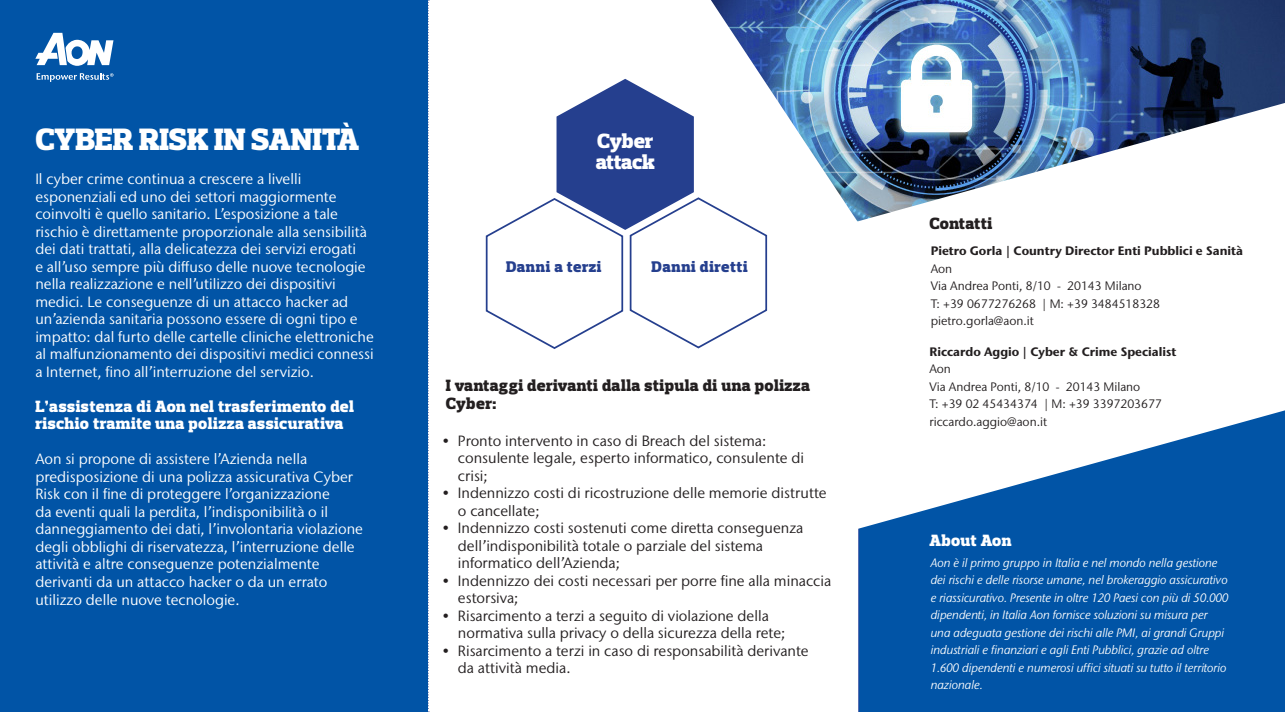
<style>
.page{position:relative;width:1285px;height:712px;background:#fff}
.page>*{position:absolute;margin:0;border:0;box-sizing:border-box;transform-origin:0 0}
.t1{font:900 31.5px "Prelo Slab";color:#fff}
.t2{font:900 21px/21px "Prelo Slab";letter-spacing:-.01em;color:#fff}
.t3{font:900 16.62px/17.5px "Prelo Slab";letter-spacing:.03em;color:#fff}
.t4{font:900 16.62px/17.5px "Prelo Slab";letter-spacing:.03em;color:#231f20}
.t5{font:900 15.75px "Prelo Slab";letter-spacing:.04em;color:#253f8e}
.t6{font:14.88px/17.5px "Stone Sans IIITC Std";color:#fff}
.t7{font:14.88px/17.5px "Stone Sans IIITC Std";color:#231f20}
.t8{font:italic 12.25px/17.5px "Stone Sans IIITC Std";color:#fff}
.t9{font:12.25px/17.5px "Stone Sans IIITC Std";color:#231f20}
.t10{font:700 12.25px "Stone Sans IIITC Std";color:#231f20}
</style>
<div class="page">
<div style="left:0;top:0;width:428px;height:712px;background:#0154a6"></div>
<div style="left:858px;top:532px;width:427px;height:180px;background:#0154a6"></div>
<img style="left:922px;top:0;width:363px;height:103px">
<img style="left:711px;top:0;width:211px;height:103px">
<svg style="left:779px;top:103px;width:506px;height:429px"></svg>
<svg style="left:35px;top:33px;width:78px;height:33px"></svg>
<svg style="left:37px;top:73px;width:76px;height:9px"></svg>
<svg style="left:428px;top:0;width:1px;height:712px"></svg>
<svg style="left:485px;top:78px;width:283px;height:271px"></svg>
<p class="t1" style="left:35px;top:120px;width:325px">CYBER RISK IN SANITÀ</p>
<p class="t6" style="left:35px;top:170px;width:340px">Il cyber crime continua a crescere a livelli esponenziali ed uno dei settori maggiormente coinvolti è quello sanitario. L’esposizione a tale rischio è direttamente proporzionale alla sensibilità dei dati trattati, alla delicatezza dei servizi erogati<br>e all’uso sempre più diffuso delle nuove tecnologie nella realizzazione e nell’utilizzo dei dispositivi medici. Le conseguenze di un attacco hacker ad un’azienda sanitaria possono essere di ogni tipo e impatto: dal furto delle cartelle cliniche elettroniche al malfunzionamento dei dispositivi medici connessi a Internet, fino all’interruzione del servizio.</p>
<p class="t3" style="left:35px;top:397px;width:320px">L’assistenza di Aon nel trasferimento del rischio tramite una polizza assicurativa</p>
<p class="t6" style="left:35px;top:450px;width:329px">Aon si propone di assistere l’Azienda nella predisposizione di una polizza assicurativa Cyber Risk con il fine di proteggere l’organizzazione<br>da eventi quali la perdita, l’indisponibilità o il danneggiamento dei dati, l’involontaria violazione degli obblighi di riservatezza, l’interruzione delle attività e altre conseguenze potenzialmente derivanti da un attacco hacker o da un errato utilizzo delle nuove tecnologie.</p>
<p class="t2" style="left:596px;top:130px;width:61px">Cyber attack</p>
<p class="t5" style="left:506px;top:257px;width:97px">Danni a terzi</p>
<p class="t5" style="left:652px;top:257px;width:97px">Danni diretti</p>
<p class="t4" style="left:446px;top:377px;width:366px">I vantaggi derivanti dalla stipula di una polizza<br>Cyber:</p>
<p class="t7" style="left:458px;top:432px;width:348px;text-indent:-16px">• Pronto intervento in caso di Breach del sistema: consulente legale, esperto informatico, consulente di crisi;</p>
<p class="t7" style="left:458px;top:484px;width:370px;text-indent:-16px">• Indennizzo costi di ricostruzione delle memorie distrutte o cancellate;</p>
<p class="t7" style="left:458px;top:519px;width:347px;text-indent:-16px">• Indennizzo costi sostenuti come diretta conseguenza dell’indisponibilità totale o parziale del sistema informatico dell’Azienda;</p>
<p class="t7" style="left:458px;top:572px;width:375px;text-indent:-16px">• Indennizzo dei costi necessari per porre fine alla minaccia estorsiva;</p>
<p class="t7" style="left:458px;top:607px;width:329px;text-indent:-16px">• Risarcimento a terzi a seguito di violazione della normativa sulla privacy o della sicurezza della rete;</p>
<p class="t7" style="left:458px;top:642px;width:352px;text-indent:-16px">• Risarcimento a terzi in caso di responsabilità derivante da attività media.</p>
<p class="t4" style="left:929px;top:215px;width:64px">Contatti</p>
<p class="t10" style="left:931px;top:243px;width:314px">Pietro Gorla | Country Director Enti Pubblici e Sanità</p>
<p class="t9" style="left:931px;top:259px;width:212px">Aon<br>Via Andrea Ponti, 8/10 - 20143 Milano</p>
<p class="t9" style="left:931px;top:294px;width:231px">T: +39 0677276268 | M: +39 3484518328</p>
<p class="t9" style="left:931px;top:312px;width:105px">pietro.gorla@aon.it</p>
<p class="t10" style="left:929px;top:344px;width:249px">Riccardo Aggio | Cyber &amp; Crime Specialist</p>
<p class="t9" style="left:929px;top:360px;width:212px">Aon<br>Via Andrea Ponti, 8/10 - 20143 Milano</p>
<p class="t9" style="left:929px;top:395px;width:234px">T: +39 02 45434374 | M: +39 3397203677</p>
<p class="t9" style="left:929px;top:413px;width:119px">riccardo.aggio@aon.it</p>
<p class="t3" style="left:929px;top:531px;width:84px">About Aon</p>
<p class="t8" style="left:931px;top:553px;width:299px">Aon è il primo gruppo in Italia e nel mondo nella gestione dei rischi e delle risorse umane, nel brokeraggio assicurativo e riassicurativo. Presente in oltre 120 Paesi con più di 50.000 dipendenti, in Italia Aon fornisce soluzioni su misura per una adeguata gestione dei rischi alle PMI, ai grandi Gruppi industriali e finanziari e agli Enti Pubblici, grazie ad oltre 1.600 dipendenti e numerosi uffici situati su tutto il territorio nazionale.</p>
</div>
